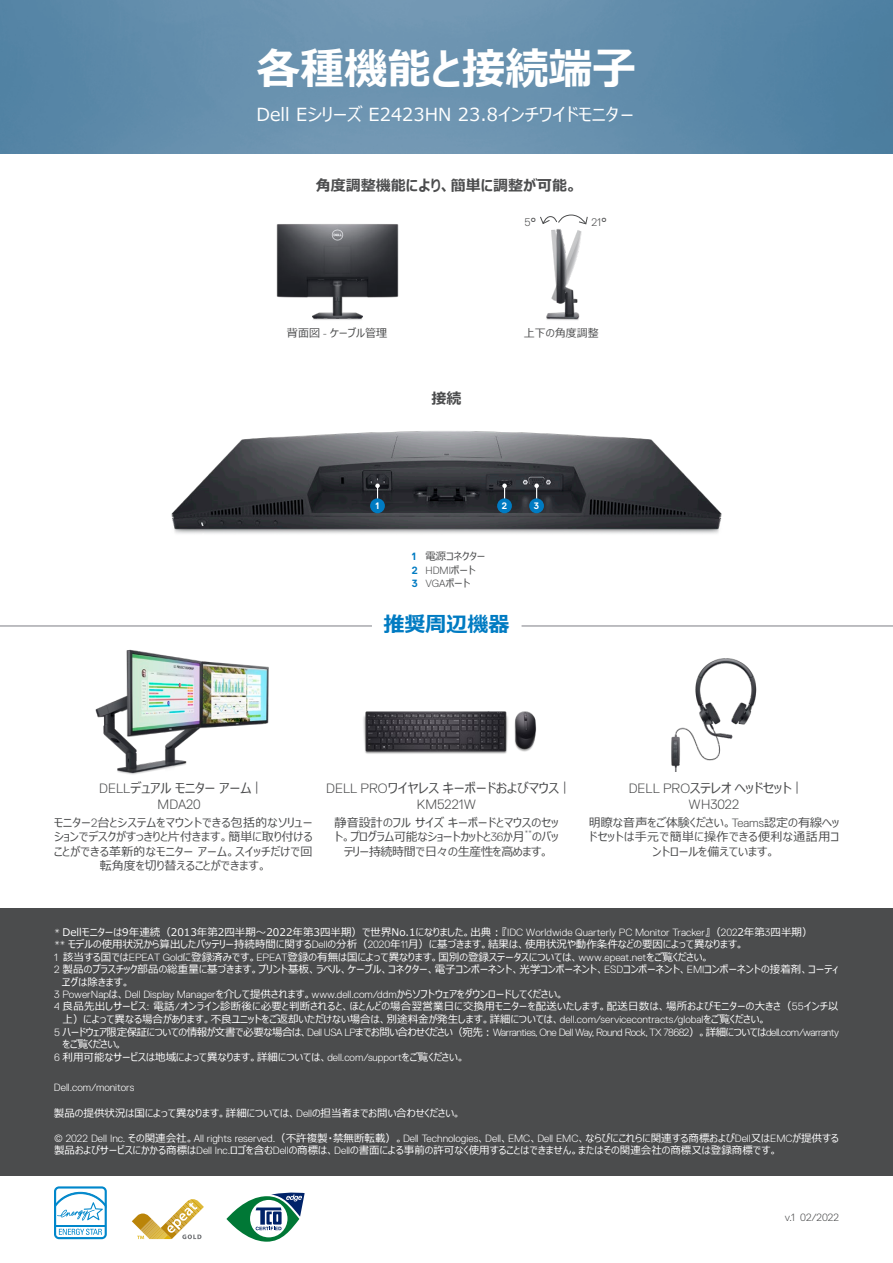
<style>
.page{position:relative;width:893px;height:1263px;background:#fff}
.page>*{position:absolute;margin:0;border:0;box-sizing:border-box;transform-origin:0 0}
.t1{font:700 43.5px "Meiryo UI";color:#fff}
.t2{font:700 21px "Meiryo UI";color:#007bc2}
.t3{font:18px "Meiryo UI";letter-spacing:.005em;color:#fff}
.subheadline{font:700 15px "Meiryo UI";color:#4b4c4d}
.subheadline-2{font:700 15px "Meiryo UI";color:#4b4c4d}
.t4{font:13.5px/16.2px "Meiryo UI";color:#4b4c4d;text-align:center}
.t5{font:300 13.5px/16.2px "Dell Replica";color:#4b4c4d;text-align:center}
.t6{font:12px/14.4px "Meiryo UI";letter-spacing:.005em;color:#4b4c4d;text-align:center}
.t7{font:12px/14.4px "Meiryo UI";letter-spacing:-.03em;color:#4b4c4d}
.t8{font:10.95px "Meiryo UI";color:#4b4c4d}
.t9{font:300 10.95px "Dell Replica";color:#4b4c4d}
.t10{font:10.5px/12.6px "Meiryo UI";color:#fff}
.t11{font:10.5px/12.6px "Meiryo UI";letter-spacing:.02em;color:#fff}
.t12{font:300 10.5px/12.6px "Dell Replica";letter-spacing:-.04em;color:#fff}
.t13{font:300 10.5px "Dell Replica";color:#fff}
.t14{font:300 10.5px "Dell Replica";color:#4b4c4d}
.t15{font:10.5px "Meiryo UI";color:#4b4c4d}
.Interior_-_body{font:700 9.3px "Dell Replica";color:#fff}
.t16{font:300 7.05px "Dell Replica";color:#4b4c4d}
.s1{font-family:"Dell Replica";font-weight:300}
.s2{font-family:"Meiryo UI";font-weight:400}
.s3{font-family:"Dell Replica";font-weight:700;color:#007bc2}
.s4{font-weight:700;color:#007bc2}
</style>
<div class="page">
<img style="left:95px;top:649px;width:174px;height:126px">
<hr style="left:0;top:625px;width:372px;height:2px;background:#a8a9ad">
<hr style="left:522px;top:625px;width:371px;height:2px;background:#a8a9ad">
<div style="left:0;top:908px;width:893px;height:267px;background:#4b4c4d"></div>
<img style="left:0;top:0;width:893px;height:153px">
<img style="left:171px;top:431px;width:551px;height:103px">
<svg style="left:375px;top:483px;width:5px;height:15px"></svg>
<div style="left:370px;top:498px;width:15px;height:15px;background:#007bc2;border-radius:50%"></div>
<svg style="left:502px;top:483px;width:5px;height:15px"></svg>
<div style="left:497px;top:498px;width:15px;height:15px;background:#007bc2;border-radius:50%"></div>
<svg style="left:534px;top:483px;width:5px;height:15px"></svg>
<div style="left:529px;top:498px;width:15px;height:15px;background:#007bc2;border-radius:50%"></div>
<img style="left:276px;top:224px;width:123px;height:96px">
<img style="left:546px;top:229px;width:36px;height:91px">
<svg style="left:540px;top:214px;width:48px;height:11px"></svg>
<img style="left:363px;top:711px;width:174px;height:43px">
<img style="left:671px;top:658px;width:86px;height:114px">
<svg style="left:226px;top:1192px;width:79px;height:50px"></svg>
<svg style="left:54px;top:1186px;width:53px;height:53px"></svg>
<hr style="left:56px;top:1225px;width:49px;height:2px;background:#0087cb">
<svg style="left:132px;top:1199px;width:72px;height:40px"></svg>
<p class="t1" style="left:257px;top:38px;width:380px">各種機能と接続端子</p>
<p class="t3" style="left:257px;top:102px;width:381px">Dell Eシリーズ E2423HN 23.8インチワイドモニタ－</p>
<p class="subheadline" style="left:316px;top:175px;width:263px">角度調整機能により、簡単に調整が可能。</p>
<p class="t8" style="left:287px;top:325px;width:102px">背面図 <span class="s1">-</span> ケーブル管理</p>
<p class="subheadline-2" style="left:431px;top:388px;width:31px">接続</p>
<p class="t9" style="left:524px;top:216px;width:13px">5<span class="s2">°</span></p>
<p class="t9" style="left:591px;top:216px;width:17px">21<span class="s2">°</span></p>
<p class="t8" style="left:524px;top:325px;width:77px">上下の角度調整</p>
<p class="Interior_-_body" style="left:375px;top:501px;width:5px">1</p>
<p class="Interior_-_body" style="left:502px;top:501px;width:7px">2</p>
<p class="Interior_-_body" style="left:534px;top:501px;width:7px">3</p>
<p class="t15" style="left:412px;top:549px;width:75px"><span class="s3">1</span> 電源コネクター</p>
<p class="t14" style="left:412px;top:564px;width:65px"><span class="s4">2</span> HDMI<span class="s2">ポート</span></p>
<p class="t14" style="left:412px;top:578px;width:60px"><span class="s4">3</span> VGA<span class="s2">ポート</span></p>
<p class="t2" style="left:383px;top:609px;width:128px">推奨周辺機器</p>
<p class="t4" style="left:99px;top:780px;width:161px"><span class="s1">DELL</span>デュアルモニターアーム <span class="s1">|<br>MDA20</span></p>
<p class="t6" style="left:54px;top:816px;width:260px">モニター<span class="s1">2</span>台とシステムをマウントできる包括的なソリューションでデスクがすっきりと片付きます。簡単に取り付けることができる革新的なモニターアーム。スイッチだけで回転角度を切り替えることができます。</p>
<p class="t4" style="left:326px;top:780px;width:242px"><span class="s1">DELL PRO</span>ワイヤレスキーボードおよびマウス <span class="s1">|<br>KM5221W</span></p>
<p class="t6" style="left:335px;top:816px;width:225px;text-align:left">静音設計のフルサイズキーボードとマウスのセット。プログラム可能なショートカットと<span class="s1">36</span>か月</p>
<p class="t16" style="left:524px;top:829px;width:9px">**</p>
<p class="t7" style="left:344px;top:830px;width:216px;text-indent:188px">のバッテリー持続時間で日々の生産性を高めます。</p>
<p class="t5" style="left:629px;top:780px;width:172px">DELL PRO<span class="s2">ステレオヘッドセット</span> |<br>WH3022</p>
<p class="t6" style="left:589px;top:816px;width:252px">明瞭な音声をご体験ください。<span class="s1">Teams</span>認定の有線ヘッドセットは手元で簡単に操作できる便利な通話用コントロールを備えています。</p>
<p class="t10" style="left:54px;top:926px;width:760px"><span class="s1">*</span> Dellモニターは9年連続（2013年第2四半期～2022年第3四半期）で世界No.1になりました。出典：『<span class="s1">IDC Worldwide Quarterly PC Monitor Tracker</span>』（<span class="s1">202</span>2年第<span class="s1">3</span>四半期）</p>
<p class="t10" style="left:54px;top:938px;width:691px"><span class="s1">**</span> モデルの使用状況から算出したバッテリー持続時間に関する<span class="s1">Dell</span>の分析（<span class="s1">2020</span>年<span class="s1">11</span>月）に基づきます。結果は、使用状況や動作条件などの要因によって異なります。</p>
<p class="t10" style="left:54px;top:951px;width:657px"><span class="s1">1</span> 該当する国では<span class="s1">EPEAT Gold</span>に登録済みです。<span class="s1">EPEAT</span>登録の有無は国によって異なります。国別の登録ステータスについては、<span class="s1">www.epeat.net</span>をご覧ください。</p>
<p class="t10" style="left:54px;top:964px;width:786px"><span class="s1">2</span> 製品のプラスチック部品の総重量に基づきます。プリント基板、ラベル、ケーブル、コネクター、電子コンポーネント、光学コンポーネント、<span class="s1">ESD</span>コンポーネント、<span class="s1">EMI</span>コンポーネントの接着剤、コーティ</p>
<p class="t10" style="left:62px;top:976px;width:69px">ヱグは除きます。</p>
<p class="t13" style="left:54px;top:988px;width:511px">3 PowerNap<span class="s2">は、</span>Dell Display Manager<span class="s2">を介して提供されます。</span>www.dell.com/ddm<span class="s2">からソフトウェアをダウンロードしてください。</span></p>
<p class="t11" style="left:63px;top:1001px;width:778px;text-indent:-9px"><span class="s1">4</span> 良品先出しサービス<span class="s1">:</span> 電話<span class="s1">/</span>オンライン診断後に必要と判断されると、ほとんどの場合翌営業日に交換用モニターを配送いたします。配送日数は、場所およびモニターの大きさ（<span class="s1">55</span>インチ以上）によって異なる場合があります。不良ユニットをご返却いただけない場合は、別途料金が発生します。詳細については、<span class="s1">dell.com/servicecontracts/global</span>をご覧ください。</p>
<p class="t12" style="left:63px;top:1026px;width:778px;text-indent:-9px">5 <span class="s2">ハードウェア限定保証についての情報が文書で必要な場合は、</span>Dell USA LP<span class="s2">までお問い合わせください（宛先：</span>Warranties, One Dell Way, Round Rock, TX 78682<span class="s2">）。詳細については</span>dell.com/warranty<span class="s2">をご覧ください。</span></p>
<p class="t10" style="left:54px;top:1051px;width:412px"><span class="s1">6</span> 利用可能なサービスは地域によって異なります。詳細については、<span class="s1">dell.com/support</span>をご覧ください。</p>
<p class="t13" style="left:54px;top:1082px;width:82px">Dell.com/monitors</p>
<p class="t10" style="left:54px;top:1107px;width:408px">製品の提供状況は国によって異なります。詳細については、<span class="s1">Dell</span>の担当者までお問い合わせください。</p>
<p class="t10" style="left:54px;top:1132px;width:786px"><span class="s1">© 2022 Dell Inc.</span> その関連会社。<span class="s1">All rights reserved.</span>（不許複製・禁無断転載）。<span class="s1">Dell Technologies</span>、<span class="s1">Dell</span>、<span class="s1">EMC</span>、<span class="s1">Dell EMC</span>、ならびにこれらに関連する商標および<span class="s1">Dell</span>又は<span class="s1">EMC</span>が提供する製品およびサービスにかかる商標は<span class="s1">Dell Inc.</span>ロゴを含む<span class="s1">Dell</span>の商標は、<span class="s1">Dell</span>の書面による事前の許可なく使用することはできません。またはその関連会社の商標又は登録商標です。</p>
<p class="t14" style="left:785px;top:1211px;width:56px">v.1 02/2022</p>
</div>
